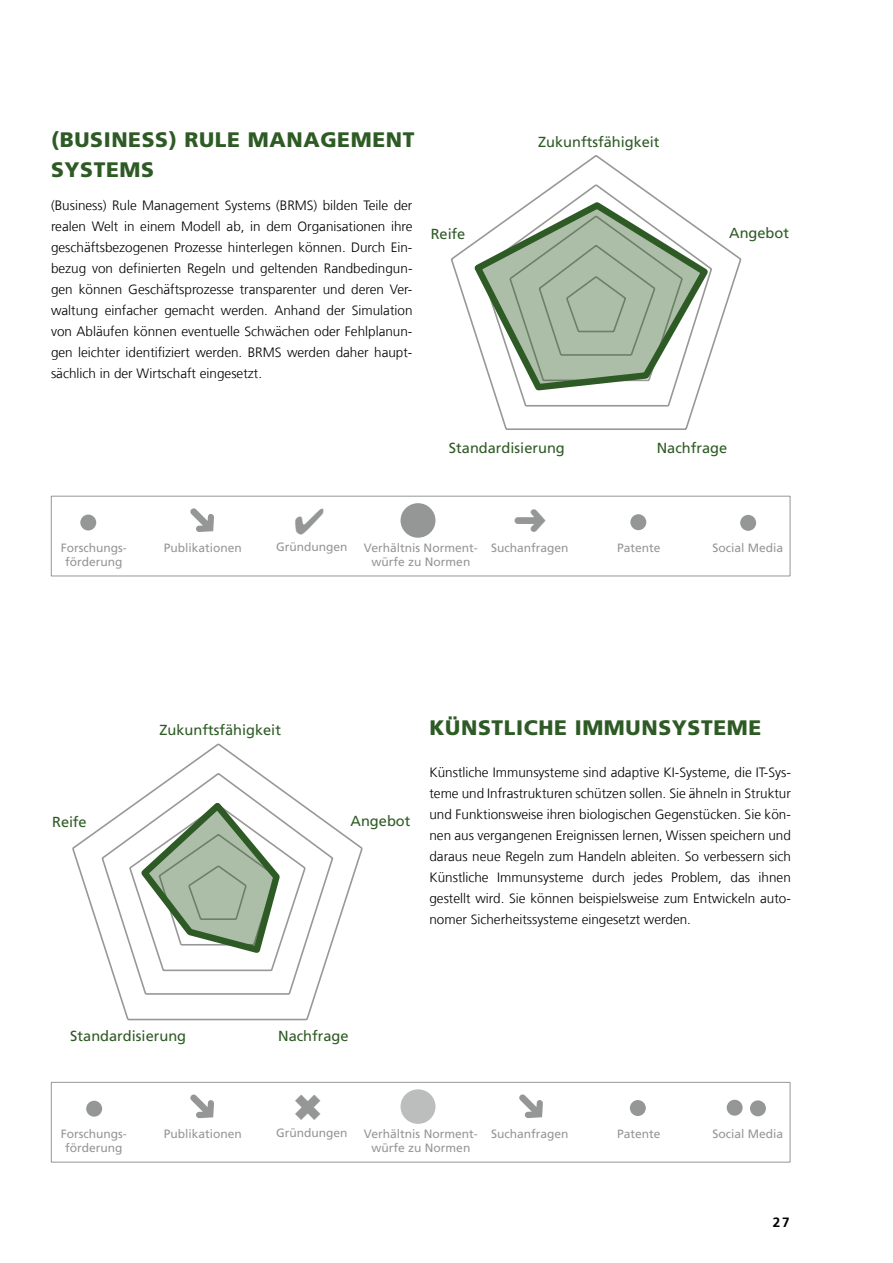
<style>
.page{position:relative;width:893px;height:1263px;background:#fff}
.page>*{position:absolute;margin:0;border:0;box-sizing:border-box;transform-origin:0 0}
.t1{font:900 21px/30px "Frutiger LT Com";letter-spacing:.03em;color:#2e5b25}
.t2{font:14.55px "Frutiger LT Com";color:#2e5b25}
.t3{font:300 13.5px/21px "Frutiger LT Com";color:#000;text-align:justify}
.t4{font:700 13.5px "Frutiger LT Com";color:#000}
.t5{font:12px/14.4px "Frutiger LT Com";color:#959797;text-align:center}
</style>
<div class="page">
<svg style="left:450px;top:155px;width:292px;height:275px"></svg>
<svg style="left:469px;top:197px;width:244px;height:197px"></svg>
<svg style="left:72px;top:743px;width:291px;height:278px"></svg>
<svg style="left:136px;top:797px;width:148px;height:160px"></svg>
<div style="left:402px;top:505px;width:32px;height:31px;background:#959797;border-radius:50%"></div>
<div style="left:400px;top:503px;width:35px;height:35px;border:3px solid #959797;border-radius:50%"></div>
<div style="left:51px;top:496px;width:739px;height:80px;border:1px solid #959797"></div>
<div style="left:80px;top:515px;width:16px;height:15px;background:#959797;border-radius:50%"></div>
<div style="left:630px;top:514px;width:16px;height:16px;background:#959797;border-radius:50%"></div>
<div style="left:740px;top:515px;width:16px;height:16px;background:#959797;border-radius:50%"></div>
<div style="left:402px;top:1091px;width:32px;height:31px;background:#bcbebe;border-radius:50%"></div>
<div style="left:401px;top:1089px;width:34px;height:35px;border:3px solid #bcbebe;border-radius:50%"></div>
<div style="left:51px;top:1082px;width:739px;height:80px;border:1px solid #959797"></div>
<div style="left:630px;top:1100px;width:16px;height:16px;background:#959797;border-radius:50%"></div>
<div style="left:86px;top:1101px;width:16px;height:16px;background:#959797;border-radius:50%"></div>
<div style="left:727px;top:1100px;width:16px;height:16px;background:#959797;border-radius:50%"></div>
<div style="left:750px;top:1100px;width:16px;height:16px;background:#959797;border-radius:50%"></div>
<h1 class="t1" style="left:51px;top:124px;width:365px">(BUSINESS) RULE MANAGEMENT<br>SYSTEMS</h1>
<p class="t3" style="left:51px;top:195px;width:363px">(Business) Rule Management Systems (BRMS) bilden Teile der realen Welt in einem Modell ab, in dem Organisationen ihre geschäftsbezogenen Prozesse hinterlegen können. Durch Ein&shy;bezug von definierten Regeln und geltenden Randbedingun&shy;gen können Geschäftsprozesse transparenter und deren Ver&shy;waltung einfacher gemacht werden. Anhand der Simulation von Abläufen können eventuelle Schwächen oder Fehlplanun&shy;gen leichter identifiziert werden. BRMS werden daher haupt&shy;sächlich in der Wirtschaft eingesetzt.</p>
<p class="t2" style="left:431px;top:225px;width:36px">Reife</p>
<p class="t2" style="left:538px;top:133px;width:123px">Zukunftsfähigkeit</p>
<p class="t2" style="left:729px;top:224px;width:61px">Angebot</p>
<p class="t2" style="left:449px;top:439px;width:117px">Standardisierung</p>
<p class="t2" style="left:657px;top:439px;width:72px">Nachfrage</p>
<p class="t5" style="left:61px;top:540px;width:68px">Forschungs&shy;förderung</p>
<p class="t5" style="left:164px;top:540px;width:80px">Publikationen</p>
<p class="t5" style="left:276px;top:539px;width:73px">Gründungen</p>
<p class="t5" style="left:364px;top:540px;width:115px">Verhältnis Norment&shy;würfe zu Normen</p>
<p class="t5" style="left:491px;top:540px;width:79px">Suchanfragen</p>
<p class="t5" style="left:617px;top:540px;width:45px">Patente</p>
<p class="t5" style="left:712px;top:540px;width:72px">Social Media</p>
<p class="t2" style="left:52px;top:813px;width:36px">Reife</p>
<p class="t2" style="left:159px;top:721px;width:123px">Zukunftsfähigkeit</p>
<p class="t2" style="left:351px;top:813px;width:61px">Angebot</p>
<h1 class="t1" style="left:429px;top:712px;width:333px">KÜNSTLICHE IMMUNSYSTEME</h1>
<p class="t3" style="left:429px;top:762px;width:363px">Künstliche Immunsysteme sind adaptive KI-Systeme, die IT-Sys&shy;teme und Infrastrukturen schützen sollen. Sie ähneln in Struktur und Funktionsweise ihren biologischen Gegenstücken. Sie kön&shy;nen aus vergangenen Ereignissen lernen, Wissen speichern und daraus neue Regeln zum Handeln ableiten. So verbessern sich Künstliche Immunsysteme durch jedes Problem, das ihnen gestellt wird. Sie können beispielsweise zum Entwickeln auto&shy;nomer Sicherheitssysteme eingesetzt werden.</p>
<p class="t2" style="left:70px;top:1028px;width:117px">Standardisierung</p>
<p class="t2" style="left:278px;top:1028px;width:72px">Nachfrage</p>
<p class="t5" style="left:61px;top:1126px;width:68px">Forschungs&shy;förderung</p>
<p class="t5" style="left:164px;top:1126px;width:80px">Publikationen</p>
<p class="t5" style="left:276px;top:1125px;width:73px">Gründungen</p>
<p class="t5" style="left:364px;top:1126px;width:115px">Verhältnis Norment&shy;würfe zu Normen</p>
<p class="t5" style="left:491px;top:1126px;width:79px">Suchanfragen</p>
<p class="t5" style="left:617px;top:1126px;width:45px">Patente</p>
<p class="t5" style="left:712px;top:1126px;width:72px">Social Media</p>
<p class="t4" style="left:773px;top:1215px;width:18px">27</p>
</div>
